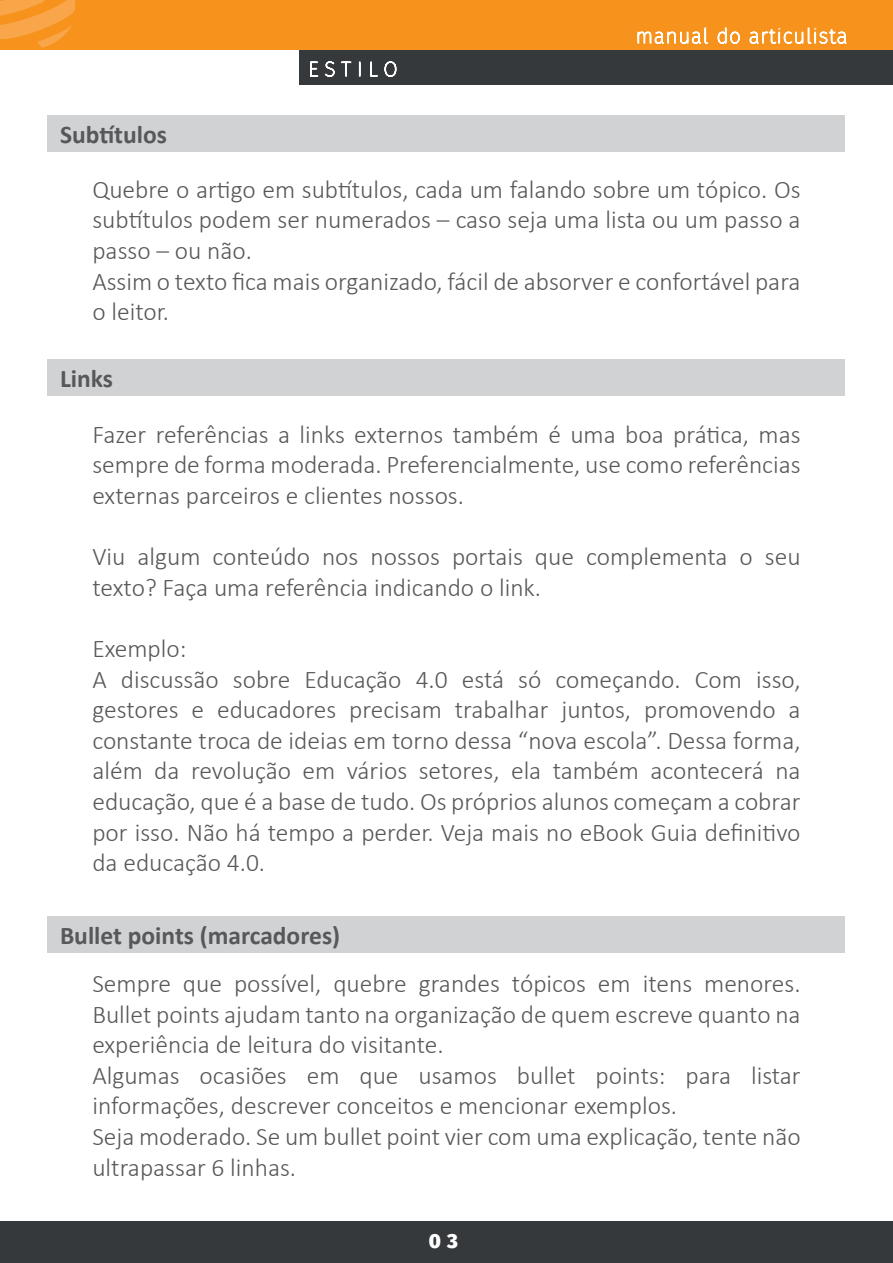
<style>
.page{position:relative;width:893px;height:1263px;background:#fff}
.page>*{position:absolute;margin:0;border:0;box-sizing:border-box;transform-origin:0 0}
.t1{font:300 25.5px/30.6px "Calibri";color:#57585a}
.t2{font:700 25.5px "Calibri";color:#57585a}
.t3{font:800 20.25px "Fira Sans";color:#fff}
</style>
<div class="page">
<div style="left:300px;top:14px;width:593px;height:71px;background:#35393b"></div>
<div style="left:0;top:0;width:893px;height:50px;background:#f7931d"></div>
<svg style="left:0;top:0;width:75px;height:48px"></svg>
<svg style="left:310px;top:61px;width:42px;height:16px"></svg>
<svg style="left:359px;top:61px;width:2px;height:16px"></svg>
<svg style="left:370px;top:61px;width:27px;height:16px"></svg>
<svg style="left:637px;top:27px;width:72px;height:17px"></svg>
<svg style="left:717px;top:27px;width:23px;height:17px"></svg>
<svg style="left:749px;top:27px;width:98px;height:17px"></svg>
<div style="left:48px;top:115px;width:797px;height:36px;background:#d1d2d4"></div>
<div style="left:0;top:1221px;width:893px;height:42px;background:#35393b"></div>
<div style="left:48px;top:360px;width:797px;height:36px;background:#d1d2d4"></div>
<div style="left:48px;top:917px;width:797px;height:36px;background:#d1d2d4"></div>
<p class="t2" style="left:60px;top:118px;width:109px">Subtítulos</p>
<p class="t1" style="left:92px;top:174px;width:710px">Quebre o artigo em subtítulos, cada um falando sobre um tópico. Os subtítulos podem ser numerados – caso seja uma lista ou um passo a passo – ou não.<br>Assim o texto fica mais organizado, fácil de absorver e confortável para o leitor.</p>
<p class="t2" style="left:60px;top:363px;width:54px">Links</p>
<p class="t1" style="left:92px;top:419px;width:710px;text-align:justify">Fazer referências a links externos também é uma boa prática, mas sempre de forma moderada. Preferencialmente, use como referências externas parceiros e clientes nossos.</p>
<p class="t1" style="left:92px;top:541px;width:710px">Viu algum conteúdo nos nossos portais que complementa o seu texto? Faça uma referência indicando o link.</p>
<p class="t1" style="left:92px;top:633px;width:710px">Exemplo:<br>A discussão sobre Educação 4.0 está só começando. Com isso, gestores e educadores precisam trabalhar juntos, promovendo a constante troca de ideias em torno dessa “nova escola”. Dessa forma, além da revolução em vários setores, ela também acontecerá na educação, que é a base de tudo. Os próprios alunos começam a cobrar por isso. Não há tempo a perder. Veja mais no eBook Guia definitivo da educação 4.0.</p>
<p class="t2" style="left:60px;top:919px;width:282px">Bullet points (marcadores)</p>
<p class="t1" style="left:92px;top:968px;width:710px">Sempre que possível, quebre grandes tópicos em itens menores.<br>Bullet points ajudam tanto na organização de quem escreve quanto na experiência de leitura do visitante.<br>Algumas ocasiões em que usamos bullet points: para listar informações, descrever conceitos e mencionar exemplos.<br>Seja moderado. Se um bullet point vier com uma explicação, tente não ultrapassar 6 linhas.</p>
<p class="t3" style="left:429px;top:1222px;width:31px">0 3</p>
</div>
